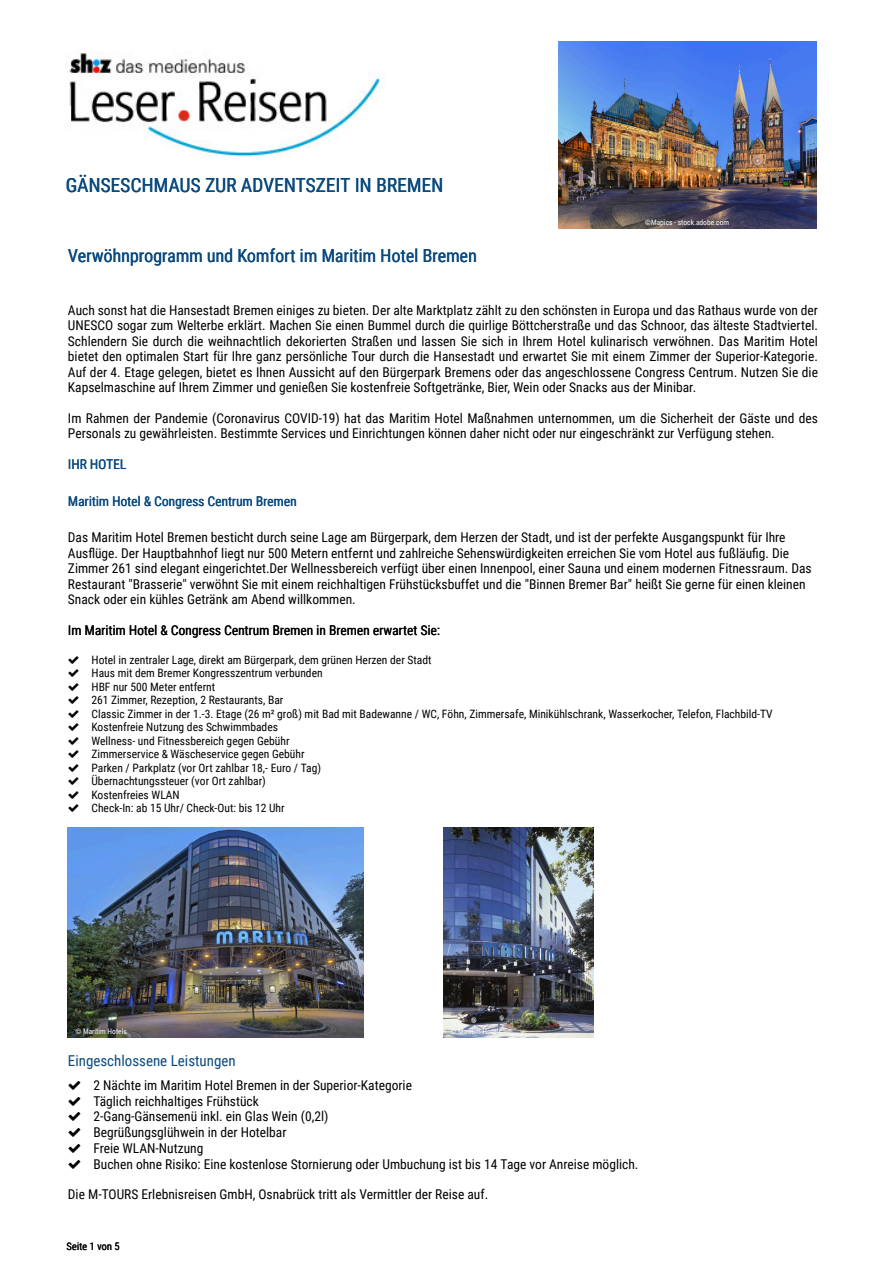
<style>
.page{position:relative;width:893px;height:1263px;background:#fff}
.page>*{position:absolute;margin:0;border:0;box-sizing:border-box;transform-origin:0 0}
.t1{font:19.5px "Roboto Condensed";color:#0a4a7e}
.t2{font:18px "Roboto Condensed";color:#0a4a7e}
.t3{font:15px "Roboto Condensed";color:#0a4a7e}
.t4{font:13.5px/15.6px "Roboto Condensed";color:#000}
.t5{font:13.5px "Roboto Condensed";color:#0a4a7e}
.t6{font:11.55px/13.5px "Roboto Condensed";color:#000}
.t7{font:10.5px "Roboto Condensed";color:#000}
.t8{font:7.5px "Roboto Condensed";color:#fff}
</style>
<div class="page">
<img style="left:68px;top:828px;width:296px;height:210px">
<img style="left:443px;top:828px;width:150px;height:210px">
<img style="left:69px;top:51px;width:316px;height:108px">
<img style="left:558px;top:41px;width:258px;height:188px">
<h1 class="t1" style="left:66px;top:176px;width:379px">GÄNSESCHMAUS ZUR ADVENTSZEIT IN BREMEN</h1>
<h2 class="t2" style="left:68px;top:247px;width:410px">Verwöhnprogramm und Komfort im Maritim Hotel Bremen</h2>
<p class="t8" style="left:645px;top:219px;width:85px">©Mapics - stock.adobe.com</p>
<p class="t4" style="left:68px;top:303px;width:751px;text-align:justify">Auch sonst hat die Hansestadt Bremen einiges zu bieten. Der alte Marktplatz zählt zu den schönsten in Europa und das Rathaus wurde von der UNESCO sogar zum Welterbe erklärt. Machen Sie einen Bummel durch die quirlige Böttcherstraße und das Schnoor, das älteste Stadtviertel.<br>Schlendern Sie durch die weihnachtlich dekorierten Straßen und lassen Sie sich in Ihrem Hotel kulinarisch verwöhnen. Das Maritim Hotel bietet den optimalen Start für Ihre ganz persönliche Tour durch die Hansestadt und erwartet Sie mit einem Zimmer der Superior-Kategorie.<br>Auf der 4. Etage gelegen, bietet es Ihnen Aussicht auf den Bürgerpark Bremens oder das angeschlossene Congress Centrum. Nutzen Sie die Kapselmaschine auf Ihrem Zimmer und genießen Sie kostenfreie Softgetränke, Bier, Wein oder Snacks aus der Minibar.</p>
<p class="t4" style="left:68px;top:411px;width:752px">Im Rahmen der Pandemie (Coronavirus COVID-19) hat das Maritim Hotel Maßnahmen unternommen, um die Sicherheit der Gäste und des<br>Personals zu gewährleisten. Bestimmte Services und Einrichtungen können daher nicht oder nur eingeschränkt zur Verfügung stehen.</p>
<p class="t5" style="left:68px;top:458px;width:60px">IHR HOTEL</p>
<p class="t5" style="left:68px;top:495px;width:230px">Maritim Hotel &amp; Congress Centrum Bremen</p>
<p class="t4" style="left:68px;top:530px;width:745px">Das Maritim Hotel Bremen besticht durch seine Lage am Bürgerpark, dem Herzen der Stadt, und ist der perfekte Ausgangspunkt für Ihre Ausflüge. Der Hauptbahnhof liegt nur 500 Metern entfernt und zahlreiche Sehenswürdigkeiten erreichen Sie vom Hotel aus fußläufig. Die Zimmer 261 sind elegant eingerichtet.Der Wellnessbereich verfügt über einen Innenpool, einer Sauna und einem modernen Fitnessraum. Das Restaurant "Brasserie" verwöhnt Sie mit einem reichhaltigen Frühstücksbuffet und die "Binnen Bremer Bar" heißt Sie gerne für einen kleinen Snack oder ein kühles Getränk am Abend willkommen.</p>
<p class="t4" style="left:68px;top:623px;width:373px">Im Maritim Hotel &amp; Congress Centrum Bremen in Bremen erwartet Sie:</p>
<p class="t6" style="left:92px;top:654px;width:683px">Hotel in zentraler Lage, direkt am Bürgerpark, dem grünen Herzen der Stadt<br>Haus mit dem Bremer Kongresszentrum verbunden<br>HBF nur 500 Meter entfernt<br>261 Zimmer, Rezeption, 2 Restaurants, Bar<br>Classic Zimmer in der 1.-3. Etage (26 m² groß) mit Bad mit Badewanne / WC, Föhn, Zimmersafe, Minikühlschrank, Wasserkocher, Telefon, Flachbild-TV Kostenfreie Nutzung des Schwimmbades<br>Wellness- und Fitnessbereich gegen Gebühr<br>Zimmerservice &amp; Wäscheservice gegen Gebühr<br>Parken / Parkplatz (vor Ort zahlbar 18,- Euro / Tag)<br>Übernachtungssteuer (vor Ort zahlbar)<br>Kostenfreies WLAN<br>Check-In: ab 15 Uhr/ Check-Out: bis 12 Uhr</p>
<p class="t8" style="left:75px;top:1028px;width:53px">© Maritim Hotels</p>
<p class="t8" style="left:450px;top:1028px;width:53px">© Maritim Hotels</p>
<p class="t3" style="left:68px;top:1054px;width:169px">Eingeschlossene Leistungen</p>
<p class="t4" style="left:93px;top:1078px;width:546px">2 Nächte im Maritim Hotel Bremen in der Superior-Kategorie<br>Täglich reichhaltiges Frühstück<br>2-Gang-Gänsemenü inkl. ein Glas Wein (0,2l)<br>Begrüßungsglühwein in der Hotelbar<br>Freie WLAN-Nutzung<br>Buchen ohne Risiko: Eine kostenlose Stornierung oder Umbuchung ist bis 14 Tage vor Anreise möglich.</p>
<p class="t4" style="left:68px;top:1187px;width:422px">Die M-TOURS Erlebnisreisen GmbH, Osnabrück tritt als Vermittler der Reise auf.</p>
<p class="t7" style="left:66px;top:1242px;width:55px">Seite 1 von 5</p>
</div>
